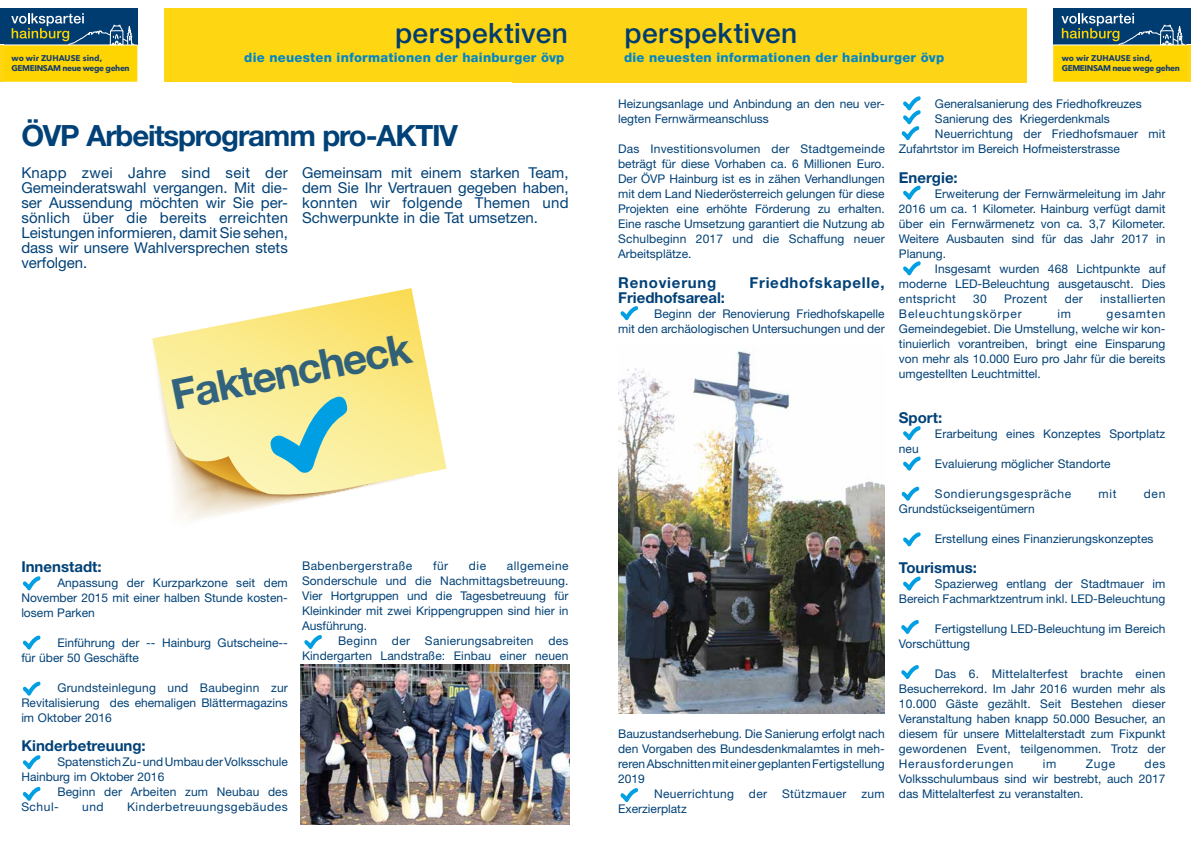
<style>
.page{position:relative;width:1191px;height:842px;background:#fff}
.page>*{position:absolute;margin:0;border:0;box-sizing:border-box;transform-origin:0 0}
.t1{font:700 42.4px "Helvetica Neue LT Std";color:#004177}
.t2{font:700 29.3px "Helvetica Neue LT Std";letter-spacing:-.04em;color:#004177}
.t3{font:500 28px "Helvetica Neue";letter-spacing:.015em;color:#003c70}
.t4{font:15px/15px "Helvetica Neue LT Std";color:#004177;text-align:justify}
.t5{font:700 15px "Helvetica Neue LT Std";color:#004177}
.t6{font:700 15px "Helvetica Neue LT Std";letter-spacing:.05em;color:#004177}
.t7{font:800 13px "Helvetica Neue LT Std";letter-spacing:.02em;color:#0086c7}
.t8{font:12px/15px "Helvetica Neue LT Std";color:#004177;text-align:justify}
.t9{font:12px "Helvetica Neue LT Std";letter-spacing:.045em;color:#004177}
.t10{font:12px "Helvetica Neue LT Std";letter-spacing:.025em;color:#004177}
.t11{font:12px "Helvetica Neue LT Std";letter-spacing:.03em;color:#004177}
.t12{font:12px "Helvetica Neue LT Std";letter-spacing:.055em;color:#004177}
.t13{font:12px "Helvetica Neue LT Std";letter-spacing:.07em;color:#004177}
.t14{font:12px "Helvetica Neue LT Std";letter-spacing:.04em;color:#004177}
.t15{font:700 8.3px/9.9px "Avenir Next LT Pro";letter-spacing:-.045em;color:#163d6c}
.t16{font:700 8.3px "Avenir Next LT Pro";color:#163d6c}
</style>
<div class="page">
<div style="left:1053px;top:9px;width:134px;height:36px;background:#003c70"></div>
<hr style="left:1187px;top:9px;width:4px;height:36px;background:#003c70">
<div style="left:164px;top:9px;width:862px;height:73px;background:#ffd612"></div>
<div style="left:3px;top:9px;width:134px;height:36px;background:#003c70"></div>
<hr style="left:0;top:9px;width:4px;height:36px;background:#003c70">
<svg style="left:0;top:13px;width:137px;height:69px"></svg>
<svg style="left:1053px;top:13px;width:138px;height:69px"></svg>
<svg style="left:23px;top:576px;width:17px;height:15px"></svg>
<svg style="left:23px;top:635px;width:17px;height:15px"></svg>
<svg style="left:23px;top:682px;width:17px;height:14px"></svg>
<svg style="left:23px;top:755px;width:17px;height:15px"></svg>
<svg style="left:23px;top:787px;width:17px;height:14px"></svg>
<svg style="left:304px;top:635px;width:18px;height:14px"></svg>
<svg style="left:620px;top:306px;width:18px;height:15px"></svg>
<svg style="left:620px;top:788px;width:18px;height:14px"></svg>
<svg style="left:175px;top:495px;width:151px;height:26px"></svg>
<svg style="left:152px;top:288px;width:294px;height:207px"></svg>
<svg style="left:185px;top:396px;width:163px;height:98px"></svg>
<svg style="left:903px;top:426px;width:17px;height:14px"></svg>
<svg style="left:903px;top:261px;width:17px;height:15px"></svg>
<svg style="left:903px;top:186px;width:17px;height:14px"></svg>
<svg style="left:903px;top:457px;width:17px;height:14px"></svg>
<svg style="left:903px;top:532px;width:17px;height:15px"></svg>
<svg style="left:903px;top:577px;width:17px;height:14px"></svg>
<svg style="left:901px;top:96px;width:19px;height:45px"></svg>
<svg style="left:901px;top:487px;width:18px;height:14px"></svg>
<svg style="left:901px;top:665px;width:17px;height:14px"></svg>
<svg style="left:901px;top:620px;width:17px;height:14px"></svg>
<img style="left:618px;top:350px;width:266px;height:364px">
<img style="left:300px;top:665px;width:270px;height:160px">
<h3 class="t3" style="left:395px;top:16px;width:174px">perspektiven</h3>
<h3 class="t3" style="left:624px;top:16px;width:174px">perspektiven</h3>
<p class="t16" style="left:11px;top:53px;width:92px">wo wir ZUHAUSE sind,</p>
<p class="t7" style="left:244px;top:50px;width:322px">die neuesten informationen der hainburger övp</p>
<p class="t7" style="left:624px;top:50px;width:322px">die neuesten informationen der hainburger övp</p>
<p class="t15" style="left:11px;top:63px;width:120px">GEMEINSAM neue wege gehen</p>
<p class="t15" style="left:1061px;top:53px;width:120px">wo wir ZUHAUSE sind,<br>GEMEINSAM neue wege gehen</p>
<h2 class="t2" style="left:21px;top:117px;width:438px">ÖVP Arbeitsprogramm pro-AKTIV</h2>
<p class="t4" style="left:21px;top:165px;width:268px">Knapp zwei Jahre sind seit der Gemeinderatswahl vergangen. Mit die&shy;ser Aussendung möchten wir Sie per&shy;sönlich über die bereits erreichten Leistungen informieren, damit Sie sehen, dass wir unsere Wahlversprechen stets verfolgen.</p>
<p class="t4" style="left:302px;top:165px;width:268px">Gemeinsam mit einem starken Team, dem Sie Ihr Vertrauen gegeben haben, konnten wir folgende Themen und Schwerpunkte in die Tat umsetzen.</p>
<h1 class="t1" style="left:167px;top:369px;width:245px;rotate:-11deg">Faktencheck</h1>
<p class="t5" style="left:21px;top:557px;width:82px">Innenstadt:</p>
<p class="t8" style="left:21px;top:575px;width:268px;text-indent:36px">Anpassung der Kurzparkzone seit dem November 2015 mit einer halben Stunde kosten&shy;losem Parken</p>
<p class="t8" style="left:21px;top:635px;width:268px;text-indent:36px">Einführung der -- Hainburg Gutscheine-- für über 50 Geschäfte</p>
<p class="t8" style="left:21px;top:680px;width:268px;text-indent:36px">Grundsteinlegung und Baubeginn zur Revitalisierung des ehemaligen Blättermagazins im Oktober 2016</p>
<p class="t5" style="left:21px;top:737px;width:126px">Kinderbetreuung:</p>
<p class="t8" style="left:21px;top:754px;width:268px;text-indent:36px">Spatenstich Zu- und Umbau der Volksschule<br>Hainburg im Oktober 2016</p>
<p class="t8" style="left:21px;top:784px;width:268px;text-indent:36px">Beginn der Arbeiten zum Neubau des<br>Schul-</p>
<p class="t8" style="left:82px;top:799px;width:23px">und</p>
<p class="t9" style="left:127px;top:800px;width:162px">Kinderbetreuungsgebäudes</p>
<p class="t14" style="left:302px;top:558px;width:112px">Babenbergerstraße</p>
<p class="t8" style="left:433px;top:558px;width:17px">für</p>
<p class="t8" style="left:469px;top:558px;width:19px">die</p>
<p class="t8" style="left:302px;top:558px;width:268px;text-indent:205px">allgemeine Sonderschule und die Nachmittagsbetreuung.<br>Vier Hortgruppen und die Tagesbetreuung für Kleinkinder mit zwei Krippengruppen sind hier in Ausführung.</p>
<p class="t8" style="left:302px;top:633px;width:268px;text-align:right">Beginn der Sanierungsabreiten des<br>Kindergarten Landstraße: Einbau einer neuen</p>
<p class="t8" style="left:618px;top:96px;width:268px">Heizungsanlage und Anbindung an den neu ver&shy;legten Fernwärmeanschluss</p>
<p class="t8" style="left:618px;top:141px;width:268px">Das Investitionsvolumen der Stadtgemeinde beträgt für diese Vorhaben ca. 6 Millionen Euro.<br>Der ÖVP Hainburg ist es in zähen Verhandlungen mit dem Land Niederösterreich gelungen für diese Projekten eine erhöhte Förderung zu erhalten.<br>Eine rasche Umsetzung garantiert die Nutzung ab Schulbeginn 2017 und die Schaffung neuer Arbeitsplätze.</p>
<p class="t6" style="left:618px;top:273px;width:100px">Renovierung</p>
<p class="t6" style="left:749px;top:273px;width:137px">Friedhofskapelle,</p>
<p class="t5" style="left:618px;top:288px;width:108px">Friedhofsareal:</p>
<p class="t8" style="left:618px;top:306px;width:268px;text-align:right">Beginn der Renovierung Friedhofskapelle<br>mit den archäologischen Untersuchungen und der</p>
<p class="t8" style="left:618px;top:726px;width:268px">Bauzustandserhebung. Die Sanierung erfolgt nach</p>
<p class="t8" style="left:618px;top:741px;width:268px">den Vorgaben des Bundesdenkmalamtes in meh-</p>
<p class="t8" style="left:618px;top:756px;width:268px">reren Abschnitten mit einer geplanten Fertigstellung</p>
<p class="t8" style="left:618px;top:771px;width:28px">2019</p>
<p class="t10" style="left:654px;top:786px;width:81px">Neuerrichtung</p>
<p class="t8" style="left:749px;top:786px;width:20px">der</p>
<p class="t10" style="left:782px;top:786px;width:66px">Stützmauer</p>
<p class="t8" style="left:861px;top:786px;width:25px">zum</p>
<p class="t8" style="left:618px;top:801px;width:70px">Exerzierplatz</p>
<p class="t8" style="left:935px;top:96px;width:208px">Generalsanierung des Friedhofkreuzes</p>
<p class="t8" style="left:935px;top:111px;width:176px">Sanierung des Kriegerdenkmals</p>
<p class="t8" style="left:935px;top:126px;width:232px">Neuerrichtung der Friedhofsmauer mit</p>
<p class="t8" style="left:899px;top:141px;width:223px">Zufahrtstor im Bereich Hofmeisterstrasse</p>
<p class="t5" style="left:899px;top:168px;width:60px">Energie:</p>
<p class="t8" style="left:899px;top:186px;width:268px;text-indent:36px">Erweiterung der Fernwärmeleitung im Jahr 2016 um ca. 1 Kilometer. Hainburg verfügt damit über ein Fernwärmenetz von ca. 3,7 Kilometer.<br>Weitere Ausbauten sind für das Jahr 2017 in Planung.</p>
<p class="t8" style="left:899px;top:261px;width:268px;text-indent:36px">Insgesamt wurden 468 Lichtpunkte auf moderne LED-Beleuchtung ausgetauscht. Dies entspricht</p>
<p class="t8" style="left:973px;top:291px;width:15px">30</p>
<p class="t11" style="left:1004px;top:291px;width:45px">Prozent</p>
<p class="t8" style="left:1064px;top:291px;width:20px">der</p>
<p class="t11" style="left:1100px;top:291px;width:67px">installierten</p>
<p class="t13" style="left:899px;top:306px;width:124px">Beleuchtungskörper</p>
<p class="t8" style="left:1057px;top:306px;width:15px">im</p>
<p class="t8" style="left:899px;top:306px;width:268px;text-indent:208px">gesamten Gemeindegebiet. Die Umstellung, welche wir kon&shy;tinuierlich vorantreiben, bringt eine Einsparung von mehr als 10.000 Euro pro Jahr für die bereits umgestellten Leuchtmittel.</p>
<p class="t5" style="left:899px;top:408px;width:45px">Sport:</p>
<p class="t8" style="left:935px;top:426px;width:232px">Erarbeitung eines Konzeptes Sportplatz</p>
<p class="t8" style="left:899px;top:441px;width:21px">neu</p>
<p class="t8" style="left:935px;top:456px;width:177px">Evaluierung möglicher Standorte</p>
<p class="t12" style="left:935px;top:486px;width:138px">Sondierungsgespräche</p>
<p class="t8" style="left:1098px;top:486px;width:19px">mit</p>
<p class="t8" style="left:1143px;top:486px;width:23px">den</p>
<p class="t8" style="left:899px;top:501px;width:137px">Grundstückseigentümern</p>
<p class="t8" style="left:935px;top:531px;width:220px">Erstellung eines Finanzierungskonzeptes</p>
<p class="t5" style="left:899px;top:558px;width:80px">Tourismus:</p>
<p class="t8" style="left:899px;top:576px;width:268px;text-align:right">Spazierweg entlang der Stadtmauer im<br>Bereich Fachmarktzentrum inkl. LED-Beleuchtung</p>
<p class="t8" style="left:899px;top:621px;width:268px;text-indent:36px">Fertigstellung LED-Beleuchtung im Bereich<br>Vorschüttung</p>
<p class="t8" style="left:899px;top:666px;width:268px;text-indent:36px">Das 6. Mittelalterfest brachte einen Besucherrekord. Im Jahr 2016 wurden mehr als 10.000 Gäste gezählt. Seit Bestehen dieser Veranstaltung haben knapp 50.000 Besucher, an diesem für unsere Mittelalterstadt zum Fixpunkt gewordenen Event, teilgenommen. Trotz der Herausforderungen</p>
<p class="t8" style="left:899px;top:756px;width:268px;text-indent:246px">des Volksschulumbaus sind wir bestrebt, auch 2017 das Mittelalterfest zu veranstalten.</p>
<p class="t8" style="left:1042px;top:756px;width:15px">im</p>
<p class="t8" style="left:1085px;top:756px;width:31px">Zuge</p>
</div>
